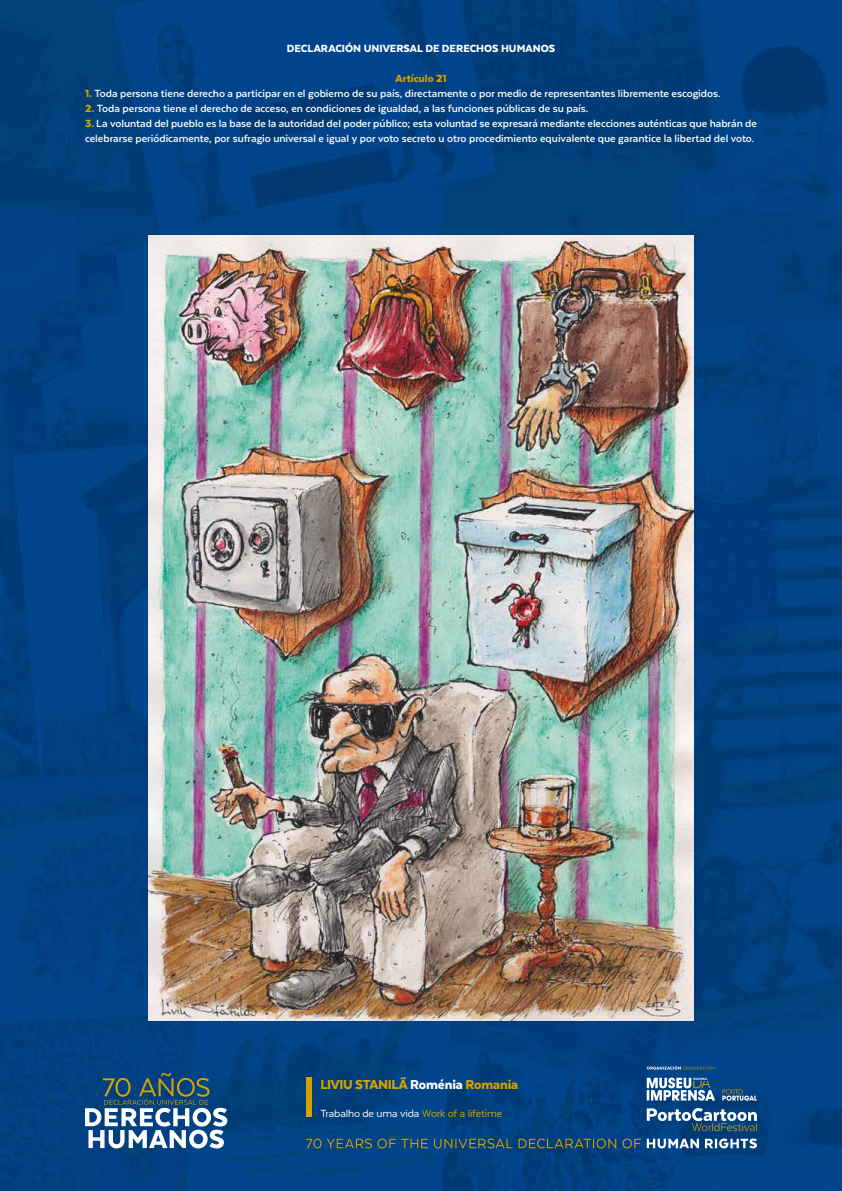
<style>
.page{position:relative;width:842px;height:1191px;background:#fff}
.page>*{position:absolute;margin:0;border:0;box-sizing:border-box;transform-origin:0 0}
.t1{font:900 15px "Texta";letter-spacing:-.015em;color:#d4a100}
.t2{font:700 12px/15px "Texta";color:#fff}
.t3{font:900 12px "Texta";color:#fff}
.t4{font:12px "Texta";letter-spacing:-.015em;color:#fff}
.t5{font:900 12px "Texta";color:#d4a100}
.s1{font-weight:900;color:#d4a100}
.s2{color:#fff}
.s3{color:#d4a100}
</style>
<div class="page">
<img style="left:0;top:0;width:842px;height:1191px">
<svg style="left:647px;top:1138px;width:110px;height:10px"></svg>
<svg style="left:306px;top:1138px;width:335px;height:10px;background:#315764"></svg>
<svg style="left:647px;top:1108px;width:110px;height:23px"></svg>
<svg style="left:647px;top:1077px;width:68px;height:23px"></svg>
<div style="left:306px;top:1077px;width:6px;height:40px;background:#d4a100"></div>
<svg style="left:85px;top:1072px;width:142px;height:76px"></svg>
<svg style="left:722px;top:1089px;width:35px;height:11px"></svg>
<svg style="left:647px;top:1065px;width:68px;height:4px"></svg>
<img style="left:149px;top:235px;width:544px;height:785px">
<p class="t3" style="left:287px;top:42px;width:270px">DECLARACIÓN UNIVERSAL DE DERECHOS HUMANOS</p>
<p class="t5" style="left:395px;top:72px;width:52px">Artículo 21</p>
<p class="t2" style="left:85px;top:85px;width:637px"><span class="s1">1.</span> Toda persona tiene derecho a participar en el gobierno de su país, directamente o por medio de representantes libremente escogidos.</p>
<p class="t2" style="left:85px;top:100px;width:505px"><span class="s1">2.</span> Toda persona tiene el derecho de acceso, en condiciones de igualdad, a las funciones públicas de su país.</p>
<p class="t2" style="left:85px;top:115px;width:673px"><span class="s1">3.</span> La voluntad del pueblo es la base de la autoridad del poder público; esta voluntad se expresará mediante elecciones auténticas que habrán de celebrarse periódicamente, por sufragio universal e igual y por voto secreto u otro procedimiento equivalente que garantice la libertad del voto.</p>
<p class="t1" style="left:320px;top:1076px;width:199px">LIVIU STANILÃ <span class="s2">Roménia</span> Romania</p>
<p class="t4" style="left:320px;top:1107px;width:183px">Trabalho de uma vida <span class="s3">Work of a lifetime</span></p>
</div>
